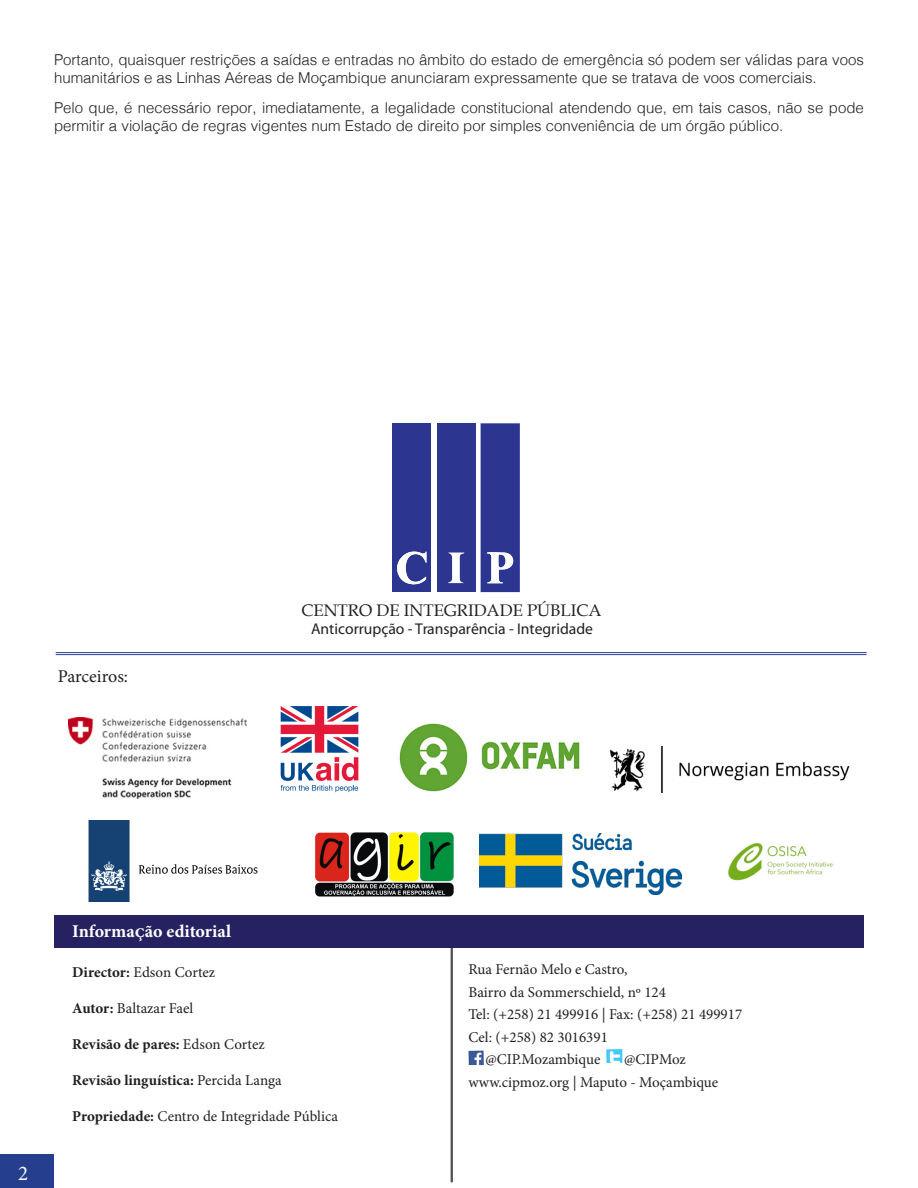
<style>
.page{position:relative;width:918px;height:1188px;background:#fff}
.page>*{position:absolute;margin:0;border:0;box-sizing:border-box;transform-origin:0 0}
.t1{font:21px "Minion Pro";color:#fff}
.t2{font:700 18px "Minion Pro";color:#fff}
.t3{font:18px "Minion Pro";letter-spacing:-.005em;color:#231f20}
.t4{font:16.8px "Book Antiqua";color:#231f20}
.t5{font:15.6px "Myriad Pro";color:#231f20}
.No_Spacing{font:300 15px/18px "Helvetica";color:#231f20}
.t6{font:15px "Minion Pro";color:#231f20}
.t7{font:700 15px "Minion Pro";color:#231f20}
.s1{font-weight:700}
.s2{font-weight:400}
</style>
<div class="page">
<div style="left:0;top:1154px;width:54px;height:34px;background:#253f8e"></div>
<hr style="left:56px;top:652px;width:811px;height:1px;background:#253f8e">
<hr style="left:56px;top:654px;width:811px;height:1px;background:#253f8e">
<hr style="left:452px;top:924px;width:1px;height:258px;background:#231f20">
<hr style="left:451px;top:924px;width:1px;height:258px;background:#231f20">
<div style="left:437px;top:423px;width:39px;height:169px;background:#2c3691"></div>
<svg style="left:448px;top:553px;width:16px;height:30px"></svg>
<div style="left:392px;top:423px;width:39px;height:169px;background:#2c3691"></div>
<svg style="left:397px;top:551px;width:30px;height:34px"></svg>
<svg style="left:481px;top:423px;width:39px;height:169px;background:#3a4398"></svg>
<img style="left:468px;top:1051px;width:16px;height:14px">
<img style="left:606px;top:1049px;width:16px;height:14px">
<div style="left:54px;top:915px;width:810px;height:33px;background:#262161"></div>
<img style="left:609px;top:747px;width:241px;height:46px">
<img style="left:68px;top:717px;width:178px;height:81px">
<img style="left:399px;top:723px;width:181px;height:69px">
<img style="left:315px;top:832px;width:139px;height:65px">
<img style="left:88px;top:821px;width:170px;height:80px">
<img style="left:479px;top:834px;width:203px;height:60px">
<img style="left:727px;top:842px;width:106px;height:39px">
<img style="left:280px;top:706px;width:79px;height:87px">
<p class="No_Spacing" style="left:54px;top:49px;width:811px">Portanto, quaisquer restrições a saídas e entradas no âmbito do estado de emergência só podem ser válidas para voos humanitários e as Linhas Aéreas de Moçambique anunciaram expressamente que se tratava de voos comerciais.</p>
<p class="No_Spacing" style="left:54px;top:97px;width:811px">Pelo que, é necessário repor, imediatamente, a legalidade constitucional atendendo que, em tais casos, não se pode permitir a violação de regras vigentes num Estado de direito por simples conveniência de um órgão público.</p>
<p class="t3" style="left:58px;top:664px;width:72px">Parceiros:</p>
<p class="t4" style="left:302px;top:599px;width:301px">CENTRO DE INTEGRIDADE PÚBLICA</p>
<p class="t5" style="left:311px;top:620px;width:283px">Anticorrupção - Transparência - Integridade</p>
<h1 class="t1" style="left:18px;top:1159px;width:12px">2</h1>
<p class="t2" style="left:72px;top:920px;width:160px">InformaÇão editorial</p>
<p class="t6" style="left:72px;top:962px;width:145px"><span class="s1">Director:</span> Edson Cortez</p>
<p class="t6" style="left:72px;top:998px;width:123px"><span class="s1">Autor:</span> Baltazar Fael</p>
<p class="t7" style="left:72px;top:1035px;width:194px">Revisão de pares: <span class="s2">Edson Cortez</span></p>
<p class="t7" style="left:72px;top:1071px;width:211px">Revisão linguística: <span class="s2">Percida Langa</span></p>
<p class="t6" style="left:72px;top:1106px;width:267px"><span class="s1">Propriedade:</span> Centro de Integridade Pública</p>
<p class="t6" style="left:468px;top:960px;width:161px">Rua Fernão Melo e Castro,</p>
<p class="t6" style="left:468px;top:982px;width:199px">Bairro da Sommerschield, nº 124</p>
<p class="t6" style="left:468px;top:1005px;width:275px">Tel: (+258) 21 499916 | Fax: (+258) 21 499917</p>
<p class="t6" style="left:468px;top:1027px;width:141px">Cel: (+258) 82 3016391</p>
<p class="t6" style="left:485px;top:1050px;width:116px">@CIP.Mozambique</p>
<p class="t6" style="left:624px;top:1050px;width:63px">@CIPMoz</p>
<p class="t6" style="left:468px;top:1072px;width:251px">www.cipmoz.org | Maputo - Moçambique</p>
</div>
